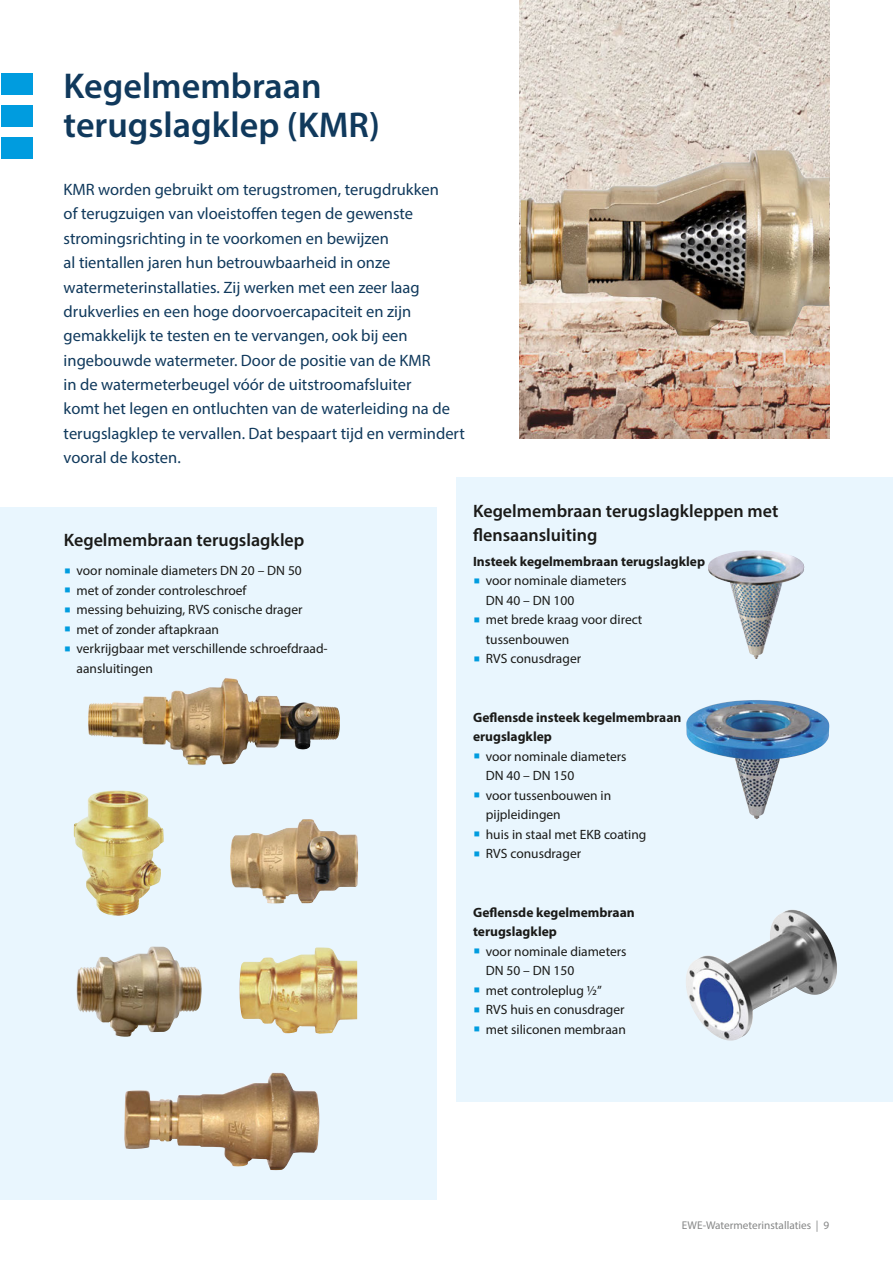
<style>
.page{position:relative;width:893px;height:1263px;background:#fff}
.page>*{position:absolute;margin:0;border:0;box-sizing:border-box;transform-origin:0 0}
.HL1_24_26pt{font:600 36px/39px "Myriad Pro";color:#10395c}
.HL3_12_16_25pt_schwa{font:600 18px/24.3px "Myriad Pro";color:#1a1a18}
.Intro_11_16_25pt{font:16.5px/24.3px "Myriad Pro";color:#10395c}
.t1{font:13.5px/19.5px "Myriad Pro";color:#1a1a18}
.Zwischenhead_schwarz{font:700 13.5px/19.5px "Myriad Pro";color:#1a1a18}
.t2{font:11.25px "Myriad Pro";color:#868787}
</style>
<div class="page">
<div style="left:456px;top:478px;width:437px;height:624px;background:#e9f6fe"></div>
<div style="left:0;top:507px;width:437px;height:692px;background:#e9f6fe"></div>
<img style="left:520px;top:0;width:309px;height:439px">
<div style="left:1px;top:73px;width:32px;height:22px;background:#009cdf"></div>
<div style="left:1px;top:105px;width:32px;height:21px;background:#009cdf"></div>
<div style="left:1px;top:137px;width:32px;height:21px;background:#009cdf"></div>
<img style="left:708px;top:550px;width:96px;height:109px">
<img style="left:686px;top:700px;width:143px;height:119px">
<img style="left:88px;top:681px;width:252px;height:84px">
<img style="left:230px;top:819px;width:128px;height:84px">
<img style="left:74px;top:790px;width:90px;height:126px">
<img style="left:239px;top:947px;width:118px;height:87px">
<img style="left:77px;top:946px;width:125px;height:90px">
<img style="left:124px;top:1073px;width:196px;height:97px">
<img style="left:521px;top:150px;width:230px;height:135px">
<img style="left:779px;top:910px;width:13px;height:5px">
<p class="HL1_24_26pt" style="left:64px;top:65px;width:318px">Kegelmembraan terugslagklep (KMR)</p>
<p class="Intro_11_16_25pt" style="left:64px;top:177px;width:377px">KMR worden gebruikt om terugstromen, terugdrukken of terugzuigen van vloeistoffen tegen de gewenste stromingsrichting in te voorkomen en bewijzen<br>al tientallen jaren hun betrouwbaarheid in onze watermeterinstallaties. Zij werken met een zeer laag drukverlies en een hoge doorvoercapaciteit en zijn gemakkelijk te testen en te vervangen, ook bij een ingebouwde watermeter. Door de positie van de KMR</p>
<p class="Intro_11_16_25pt" style="left:64px;top:372px;width:403px">in de watermeterbeugel vóór de uitstroomafsluiter<br>komt het legen en ontluchten van de waterleiding na de terugslagklep te vervallen. Dat bespaart tijd en vermindert vooral de kosten.</p>
<p class="HL3_12_16_25pt_schwa" style="left:64px;top:527px;width:242px">Kegelmembraan terugslagklep</p>
<p class="t1" style="left:77px;top:561px;width:227px">voor nominale diameters DN 20 – DN 50</p>
<p class="t1" style="left:77px;top:580px;width:172px">met of zonder controleschroef</p>
<p class="t1" style="left:77px;top:600px;width:228px">messing behuizing, RVS conische drager</p>
<p class="t1" style="left:77px;top:619px;width:144px">met of zonder aftapkraan</p>
<p class="t1" style="left:77px;top:639px;width:253px">verkrijgbaar met verschillende schroefdraad&shy;aansluitingen</p>
<p class="HL3_12_16_25pt_schwa" style="left:473px;top:498px;width:307px">Kegelmembraan terugslagkleppen met flensaansluiting</p>
<p class="Zwischenhead_schwarz" style="left:473px;top:551px;width:233px">Insteek kegelmembraan terugslagklep</p>
<p class="t1" style="left:486px;top:571px;width:142px">voor nominale diameters<br>DN 40 – DN 100</p>
<p class="t1" style="left:486px;top:610px;width:158px">met brede kraag voor direct tussenbouwen</p>
<p class="t1" style="left:486px;top:649px;width:97px">RVS conusdrager</p>
<p class="Zwischenhead_schwarz" style="left:473px;top:707px;width:210px">Geflensde insteek kegelmembraan erugslagklep</p>
<p class="t1" style="left:486px;top:746px;width:142px">voor nominale diameters<br>DN 40 – DN 150</p>
<p class="t1" style="left:486px;top:785px;width:127px">voor tussenbouwen in pijpleidingen</p>
<p class="t1" style="left:486px;top:824px;width:162px">huis in staal met EKB coating</p>
<p class="t1" style="left:486px;top:844px;width:97px">RVS conusdrager</p>
<p class="Zwischenhead_schwarz" style="left:473px;top:902px;width:163px">Geflensde kegelmembraan terugslagklep</p>
<p class="t1" style="left:486px;top:941px;width:142px">voor nominale diameters<br>DN 50 – DN 150</p>
<p class="t1" style="left:486px;top:980px;width:118px">met controleplug ½”</p>
<p class="t1" style="left:486px;top:1000px;width:140px">RVS huis en conusdrager</p>
<p class="t1" style="left:486px;top:1019px;width:142px">met siliconen membraan</p>
<p class="t2" style="left:682px;top:1218px;width:149px">EWE-Watermeterinstallaties | 9</p>
</div>
